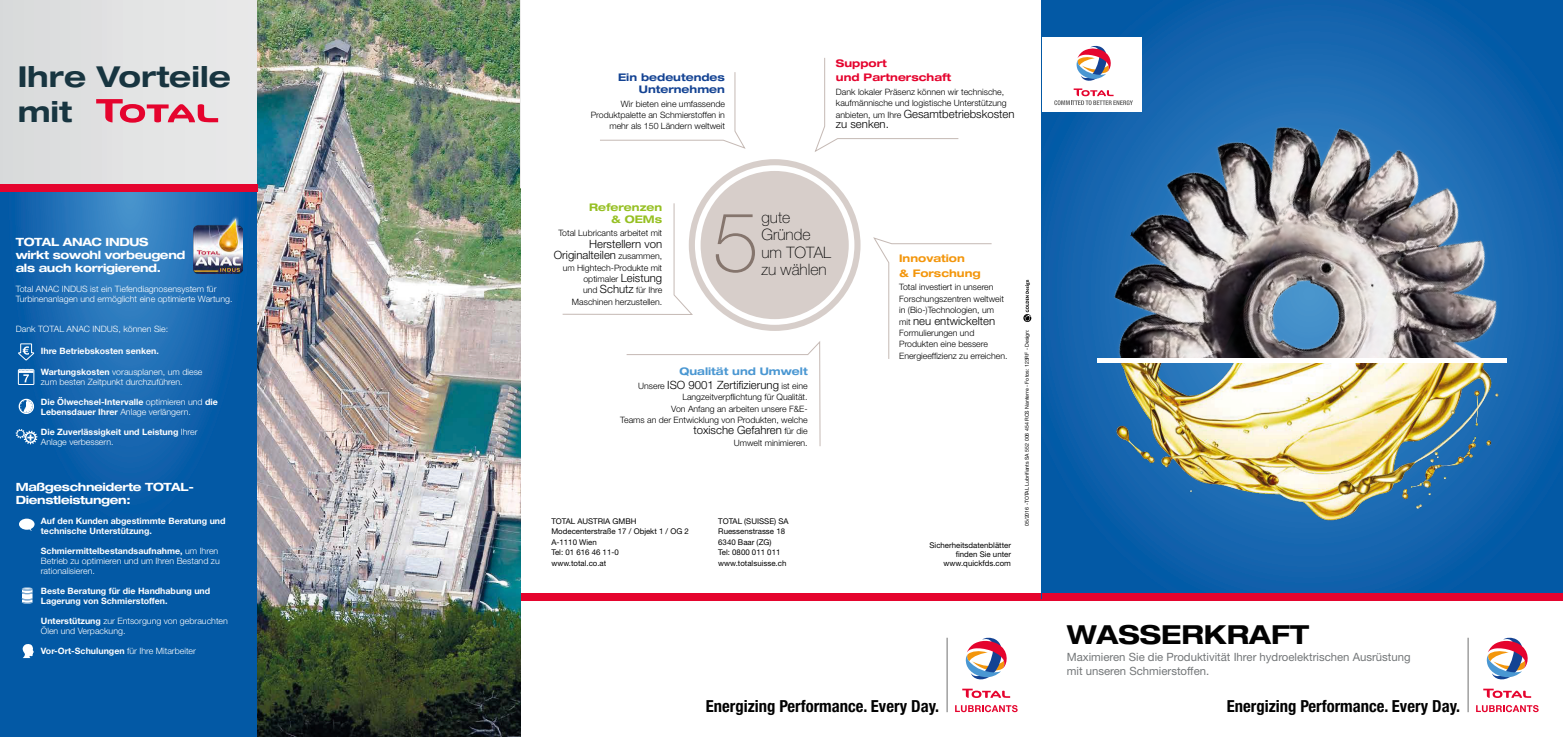
<style>
.page{position:relative;width:1563px;height:737px;background:#fff}
.page>*{position:absolute;margin:0;border:0;box-sizing:border-box;transform-origin:0 0}
.t1{font:700 expanded 28.88px/35.7px "Helvetica Neue LT Std";color:#183540}
.t2{font:700 expanded 26.25px "Helvetica Neue LT Std";color:#020202}
.t3{font:700 condensed 16.62px "Helvetica Neue LT Std";color:#020202}
.t4{font:100 15.75px/17.5px "Helvetica Neue LT Std";color:#020202}
.t5{font:300 11.38px/10.5px "Helvetica Neue LT Std";color:#020202}
.t6{font:700 expanded 11.38px/13.1px "Helvetica Neue LT Std";letter-spacing:-.03em;color:#fff}
.t7{font:11.38px/14px "Helvetica Neue LT Std";color:#747779}
.t8{font:700 expanded 10.5px/12.1px "Helvetica Neue LT Std";color:#144393;text-align:right}
.t9{font:700 expanded 10.5px/14.5px "Helvetica Neue LT Std";color:#e5042e}
.t10{font:700 expanded 10.5px/14.5px "Helvetica Neue LT Std";color:#f3960c}
.t11{font:700 expanded 10.5px "Helvetica Neue LT Std";color:#4a97d2}
.t12{font:700 expanded 10.5px/12.1px "Helvetica Neue LT Std";color:#96c023;text-align:right}
.t13{font:300 8.75px/11.4px "Helvetica Neue LT Std";color:#020202}
.t14{font:300 8.75px/10.1px "Helvetica Neue LT Std";color:#fff}
.t15{font:700 8.75px/10.1px "Helvetica Neue LT Std";color:#fff}
.t16{font:7.88px/10.3px "Helvetica Neue LT Std";color:#020202}
.t17{font:5.25px "Helvetica Neue LT Std";color:#020202}
.s1{font-weight:700}
.s2{font-weight:300}
.s3{font-size:8.75px}
.s4{font-size:11.38px}
</style>
<div class="page">
<svg style="left:0;top:192px;width:257px;height:545px;background:#0e61ab"></svg>
<div style="left:0;top:0;width:521px;height:188px;background:#e3e4e4"></div>
<img style="left:257px;top:0;width:264px;height:737px">
<div style="left:0;top:184px;width:257px;height:8px;background:#e5042e"></div>
<img style="left:193px;top:215px;width:49px;height:58px">
<svg style="left:17px;top:343px;width:18px;height:18px"></svg>
<svg style="left:16px;top:429px;width:21px;height:15px"></svg>
<div style="left:19px;top:399px;width:15px;height:15px;border:1px solid #fff;border-radius:50%"></div>
<svg style="left:20px;top:400px;width:13px;height:13px"></svg>
<div style="left:18px;top:369px;width:16px;height:16px;border:1px solid #fff"></div>
<svg style="left:19px;top:369px;width:15px;height:13px"></svg>
<svg style="left:19px;top:518px;width:16px;height:13px"></svg>
<svg style="left:22px;top:587px;width:11px;height:16px"></svg>
<svg style="left:23px;top:644px;width:11px;height:14px"></svg>
<svg style="left:96px;top:99px;width:122px;height:24px"></svg>
<svg style="left:1024px;top:280px;width:8px;height:41px"></svg>
<div style="left:521px;top:593px;width:521px;height:7px;background:#e5042e"></div>
<hr style="left:946px;top:637px;width:1px;height:75px;background:#707070">
<svg style="left:965px;top:637px;width:42px;height:43px"></svg>
<svg style="left:962px;top:688px;width:48px;height:10px"></svg>
<svg style="left:955px;top:705px;width:62px;height:7px"></svg>
<svg style="left:814px;top:58px;width:145px;height:94px"></svg>
<svg style="left:600px;top:72px;width:145px;height:77px"></svg>
<svg style="left:873px;top:237px;width:119px;height:122px"></svg>
<svg style="left:626px;top:341px;width:194px;height:105px"></svg>
<svg style="left:562px;top:159px;width:298px;height:172px"></svg>
<svg style="left:1042px;top:0;width:521px;height:593px;background:#0f61ab"></svg>
<img style="left:1048px;top:357px;width:509px;height:165px">
<div style="left:1042px;top:593px;width:521px;height:7px;background:#e5042e"></div>
<img style="left:1099px;top:362px;width:443px;height:173px">
<div style="left:1042px;top:37px;width:99px;height:74px;background:#fff"></div>
<img style="left:1102px;top:100px;width:401px;height:258px">
<svg style="left:1054px;top:45px;width:79px;height:60px"></svg>
<hr style="left:1467px;top:637px;width:1px;height:75px;background:#707070">
<svg style="left:1486px;top:637px;width:42px;height:43px"></svg>
<svg style="left:1483px;top:688px;width:48px;height:10px"></svg>
<svg style="left:1476px;top:705px;width:62px;height:7px"></svg>
<div style="left:1098px;top:358px;width:409px;height:5px;background:#fff"></div>
<h1 class="t1" style="left:18px;top:58px;width:215px">Ihre Vorteile mit</h1>
<h3 class="t6" style="left:16px;top:235px;width:171px">TOTAL ANAC INDUS<br>wirkt sowohl vorbeugend als auch korrigierend.</h3>
<p class="t14" style="left:16px;top:283px;width:218px">Total ANAC INDUS ist ein Tiefendiagnosensystem für<br>Turbinenanlagen und ermöglicht eine optimierte Wartung.</p>
<p class="t14" style="left:16px;top:323px;width:154px">Dank TOTAL ANAC INDUS, können Sie:</p>
<p class="t15" style="left:41px;top:346px;width:119px">Ihre Betriebskosten senken.</p>
<p class="t14" style="left:41px;top:366px;width:163px"><span class="s1">Wartungskosten</span> vorausplanen, um diese zum besten Zeitpunkt durchzuführen.</p>
<p class="t15" style="left:41px;top:396px;width:178px">Die Ölwechsel-Intervalle <span class="s2">optimieren und</span> die<br>Lebensdauer Ihrer <span class="s2">Anlage verlängern.</span></p>
<p class="t15" style="left:41px;top:426px;width:158px">Die Zuverlässigkeit und Leistung <span class="s2">Ihrer<br>Anlage verbessern.</span></p>
<h3 class="t6" style="left:16px;top:480px;width:180px">Maßgeschneiderte TOTAL-<br>Dienstleistungen:</h3>
<p class="t15" style="left:41px;top:515px;width:186px">Auf den Kunden abgestimmte Beratung und technische Unterstützung.</p>
<p class="t14" style="left:41px;top:545px;width:180px"><span class="s1">Schmiermittelbestandsaufnahme,</span> um Ihren<br>Betrieb zu optimieren und um Ihren Bestand zu rationalisieren.</p>
<p class="t15" style="left:41px;top:585px;width:171px">Beste Beratung für die Handhabung und<br>Lagerung von Schmierstoffen.</p>
<p class="t14" style="left:41px;top:616px;width:189px"><span class="s1">Unterstützung</span> zur Entsorgung von gebrauchten<br>Ölen und Verpackung.</p>
<p class="t15" style="left:41px;top:646px;width:157px">Vor-Ort-Schulungen <span class="s2">für Ihre Mitarbeiter</span></p>
<p class="t8" style="left:618px;top:71px;width:108px">Ein bedeutendes<br>Unternehmen</p>
<p class="t13" style="left:591px;top:98px;width:136px;text-align:right">Wir bieten eine umfassende<br>Produktpalette an Schmierstoffen in mehr als 150 Ländern weltweit</p>
<p class="t9" style="left:836px;top:55px;width:117px">Support<br>und Partnerschaft</p>
<p class="t13" style="left:836px;top:86px;width:172px">Dank lokaler Präsenz können wir technische, kaufmännische und logistische Unterstützung</p>
<h3 class="t5" style="left:836px;top:108px;width:180px"><span class="s3">anbieten, um Ihre</span> Gesamtbetriebskosten zu senken.</h3>
<p class="t12" style="left:589px;top:200px;width:75px">Referenzen &amp; OEMs</p>
<p class="t13" style="left:558px;top:227px;width:105px">Total Lubricants arbeitet mit</p>
<h3 class="t5" style="left:554px;top:238px;width:110px;line-height:11.4px;text-align:right">Herstellern von<br>Originalteilen <span class="s3">zusammen,</span></h3>
<p class="t13" style="left:563px;top:262px;width:101px;text-align:right">um Hightech-Produkte mit optimaler <span class="s4">Leistung<br></span>und <span class="s4">Schutz</span> für Ihre<br>Maschinen herzustellen.</p>
<p class="t10" style="left:899px;top:251px;width:83px">Innovation<br>&amp; Forschung</p>
<h3 class="t4" style="left:761px;top:208px;width:71px">gute<br>Gründe um TOTAL zu wählen</h3>
<p class="t13" style="left:899px;top:281px;width:106px">Total investiert in unseren<br>Forschungszentren weltweit in (Bio-)Technologien, um</p>
<h3 class="t5" style="left:899px;top:315px;width:98px"><span class="s3">mit</span> neu entwickelten</h3>
<p class="t13" style="left:899px;top:327px;width:110px">Formulierungen und<br>Produkten eine bessere<br>Energieeffizienz zu erreichen.</p>
<p class="t11" style="left:679px;top:365px;width:130px">Qualität und Umwelt</p>
<h3 class="t5" style="left:638px;top:379px;width:171px"><span class="s3">Unsere</span> ISO 9001 Zertifizierung <span class="s3">ist eine</span></h3>
<p class="t13" style="left:620px;top:391px;width:189px;text-align:right">Langzeitverpflichtung für Qualität.<br>Von Anfang an arbeiten unsere F&amp;E-<br>Teams an der Entwicklung von Produkten, welche</p>
<h3 class="t5" style="left:693px;top:425px;width:116px">toxische Gefahren <span class="s3">für die</span></h3>
<p class="t13" style="left:734px;top:437px;width:75px">Umwelt minimieren.</p>
<p class="t16" style="left:551px;top:516px;width:139px">TOTAL AUSTRIA GMBH<br>Modecenterstraße 17 / Objekt 1 / OG 2<br>A-1110 Wien<br>Tel: 01 616 46 11-0<br>www.total.co.at</p>
<p class="t16" style="left:718px;top:516px;width:72px">TOTAL (SUISSE) SA<br>Ruessenstrasse 18<br>6340 Baar (ZG)<br>Tel: 0800 011 011 www.totalsuisse.ch</p>
<p class="t16" style="left:929px;top:540px;width:83px;line-height:8.8px;text-align:right">Sicherheitsdatenblätter finden Sie unter www.quickfds.com</p>
<p class="t17" style="left:1023px;top:526px;width:198px;rotate:-90deg">05/2016 -TOTAL Lubrifiants SA 552 006 454 RCS Nanterre - Fotos: 123RF - Design:</p>
<h3 class="t3" style="left:706px;top:696px;width:235px">Energizing Performance. Every Day.</h3>
<h2 class="t2" style="left:1067px;top:618px;width:244px">WASSERKRAFT</h2>
<h3 class="t7" style="left:1067px;top:649px;width:345px">Maximieren Sie die Produktivität Ihrer hydroelektrischen Ausrüstung mit unseren Schmierstoffen.</h3>
<h3 class="t3" style="left:1227px;top:696px;width:235px">Energizing Performance. Every Day.</h3>
</div>
